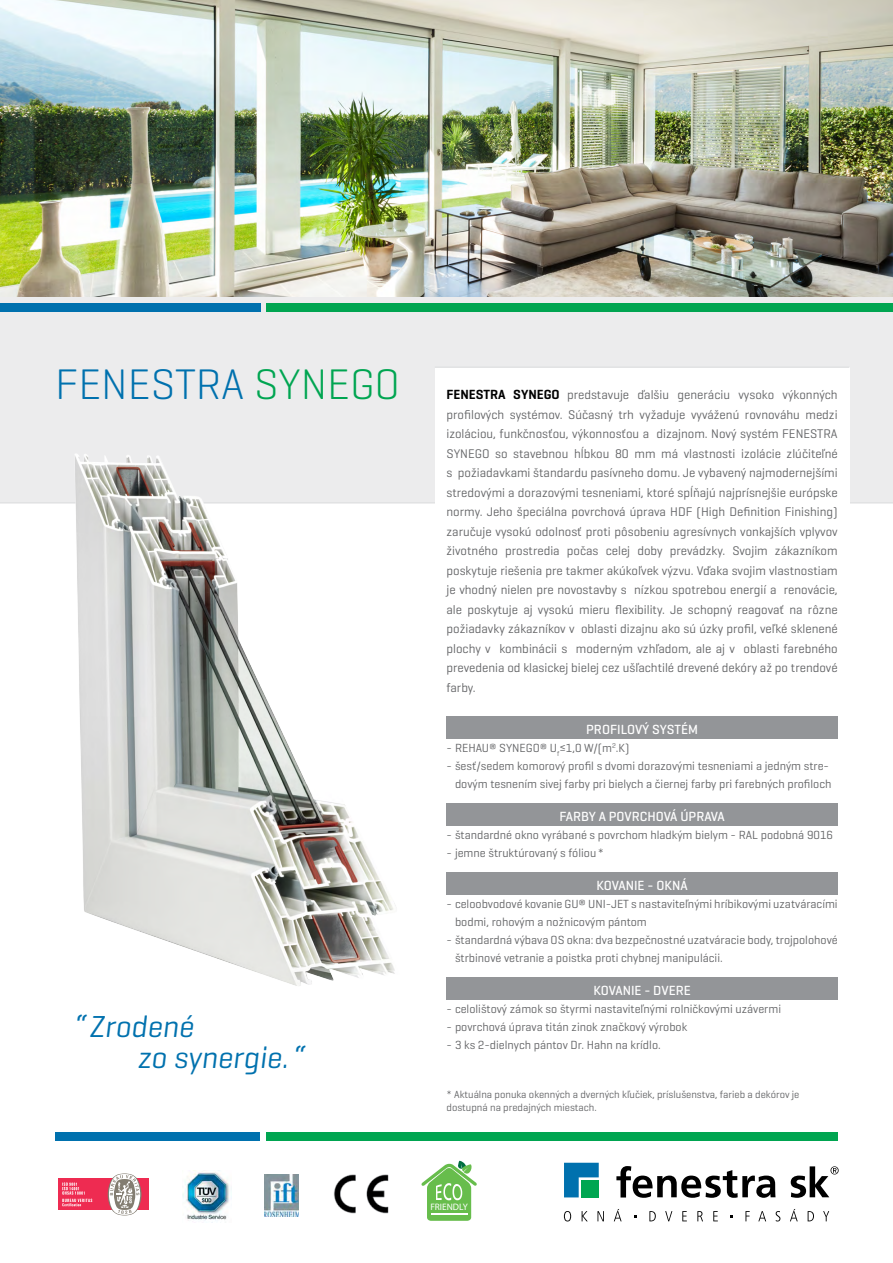
<style>
.page{position:relative;width:893px;height:1263px;background:#fff}
.page>*{position:absolute;margin:0;border:0;box-sizing:border-box;transform-origin:0 0}
.t1{font:300 43.5px "Geogrotesque";color:#0071ae}
.t2{font:italic 30.9px/31.8px "Geogrotesque";color:#0071ae}
.t3{font:500 13.5px "Geogrotesque";color:#fff}
.t4{font:12.75px/19.5px "Geogrotesque";color:#636466;text-align:justify}
.t5{font:12px/18px "Geogrotesque";color:#636466}
.t6{font:10.5px/12.6px "Geogrotesque";color:#636466}
.t7{font:9.3px "Myriad Pro";color:#fff}
.s1{color:#00a551}
.s2{font-weight:600;font-size:13.5px;color:#000}
</style>
<div class="page">
<div style="left:0;top:297px;width:893px;height:206px;background:#ececed"></div>
<div style="left:435px;top:367px;width:414px;height:170px;background:#fff"></div>
<hr style="left:435px;top:366px;width:414px;height:2px;background:#e1e2e3">
<img style="left:0;top:0;width:893px;height:297px">
<div style="left:266px;top:303px;width:627px;height:9px;background:#00a551"></div>
<div style="left:0;top:303px;width:260px;height:9px;background:#0071ae"></div>
<div style="left:266px;top:1131px;width:572px;height:9px;background:#00a551"></div>
<div style="left:55px;top:1131px;width:205px;height:9px;background:#0071ae"></div>
<svg style="left:564px;top:1163px;width:35px;height:34px"></svg>
<svg style="left:564px;top:1211px;width:7px;height:10px"></svg>
<svg style="left:582px;top:1211px;width:6px;height:10px"></svg>
<svg style="left:597px;top:1211px;width:7px;height:10px"></svg>
<svg style="left:614px;top:1209px;width:8px;height:12px"></svg>
<svg style="left:649px;top:1211px;width:7px;height:10px"></svg>
<svg style="left:665px;top:1211px;width:7px;height:10px"></svg>
<svg style="left:682px;top:1211px;width:5px;height:10px"></svg>
<svg style="left:697px;top:1211px;width:6px;height:10px"></svg>
<svg style="left:713px;top:1211px;width:5px;height:10px"></svg>
<svg style="left:745px;top:1211px;width:5px;height:10px"></svg>
<svg style="left:758px;top:1211px;width:8px;height:10px"></svg>
<svg style="left:776px;top:1211px;width:4px;height:10px"></svg>
<svg style="left:790px;top:1209px;width:8px;height:12px"></svg>
<svg style="left:808px;top:1211px;width:6px;height:10px"></svg>
<svg style="left:823px;top:1211px;width:6px;height:10px"></svg>
<svg style="left:616px;top:1166px;width:159px;height:32px"></svg>
<svg style="left:791px;top:1166px;width:48px;height:32px"></svg>
<img style="left:182px;top:1170px;width:47px;height:51px">
<div style="left:58px;top:1179px;width:91px;height:31px;background:#ee2b51"></div>
<svg style="left:108px;top:1173px;width:33px;height:42px"></svg>
<svg style="left:62px;top:1182px;width:30px;height:24px"></svg>
<img style="left:264px;top:1175px;width:35px;height:42px">
<img style="left:333px;top:1174px;width:55px;height:40px">
<svg style="left:421px;top:1161px;width:56px;height:60px"></svg>
<hr style="left:431px;top:1214px;width:37px;height:1px;background:#fff">
<img style="left:55px;top:440px;width:366px;height:546px">
<div style="left:446px;top:977px;width:392px;height:23px;background:#939598"></div>
<div style="left:446px;top:872px;width:392px;height:23px;background:#939598"></div>
<div style="left:446px;top:803px;width:392px;height:23px;background:#939598"></div>
<div style="left:446px;top:716px;width:392px;height:23px;background:#939598"></div>
<h1 class="t1" style="left:55px;top:357px;width:346px">FENESTRA <span class="s1">SYNEGO</span></h1>
<h2 class="t2" style="left:137px;top:1009px;width:169px;text-indent:-64px">“Zrodené<br>zo synergie.“</h2>
<p class="t4" style="left:446px;top:385px;width:393px"><span class="s2">FENESTRA SYNEGO</span> predstavuje ďalšiu generáciu vysoko výkonných profilových systémov. Súčasný trh vyžaduje vyváženú rovnováhu medzi izoláciou, funkčnosťou, výkonnosťou a dizajnom. Nový systém FENESTRA SYNEGO so stavebnou hĺbkou 80 mm má vlastnosti izolácie zlúčiteľné s požiadavkami štandardu pasívneho domu. Je vybavený najmodernejšími stredovými a dorazovými tesneniami, ktoré spĺňajú najprísnejšie európske normy. Jeho špeciálna povrchová úprava HDF (High Definition Finishing) zaručuje vysokú odolnosť proti pôsobeniu agresívnych vonkajších vplyvov životného prostredia počas celej doby prevádzky. Svojim zákazníkom poskytuje riešenia pre takmer akúkoľvek výzvu. Vďaka svojim vlastnostiam je vhodný nielen pre novostavby s nízkou spotrebou energií a renovácie, ale poskytuje aj vysokú mieru flexibility. Je schopný reagovať na rôzne požiadavky zákazníkov v oblasti dizajnu ako sú úzky profil, veľké sklenené plochy v kombinácii s moderným vzhľadom, ale aj v oblasti farebného prevedenia od klasickej bielej cez ušľachtilé drevené dekóry až po trendové farby.</p>
<p class="t3" style="left:586px;top:721px;width:113px">PROFILOVÝ SYSTÉM</p>
<p class="t5" style="left:446px;top:738px;width:184px">- REHAU® SYNEGO® U<sub>f</sub>≤1,0 W/(m<sup>2</sup>.K)</p>
<p class="t5" style="left:446px;top:756px;width:386px;text-align:right">- šesť/sedem komorový profil s dvomi dorazovými tesneniami a jedným stre&shy;dovým tesnením sivej farby pri bielych a čiernej farby pri farebných profiloch</p>
<p class="t3" style="left:559px;top:808px;width:167px">FARBY A POVRCHOVÁ ÚPRAVA</p>
<p class="t5" style="left:446px;top:825px;width:388px">- štandardné okno vyrábané s povrchom hladkým bielym - RAL podobná 9016</p>
<p class="t5" style="left:446px;top:843px;width:159px">- jemne štruktúrovaný s fóliou*</p>
<p class="t3" style="left:596px;top:877px;width:93px">KOVANIE - OKNÁ</p>
<p class="t5" style="left:455px;top:894px;width:384px;text-indent:-9px">- celoobvodové kovanie GU® UNI-JET s nastaviteľnými hríbikovými uzatváracími bodmi, rohovým a nožnicovým pántom</p>
<p class="t5" style="left:455px;top:930px;width:384px;text-indent:-9px">- štandardná výbava OS okna: dva bezpečnostné uzatváracie body, trojpolohové štrbinové vetranie a poistka proti chybnej manipulácii.</p>
<p class="t3" style="left:593px;top:982px;width:99px">KOVANIE - DVERE</p>
<p class="t5" style="left:446px;top:999px;width:336px">- celolištový zámok so štyrmi nastaviteľnými rolničkovými uzávermi</p>
<p class="t5" style="left:446px;top:1017px;width:242px">- povrchová úprava titán zinok značkový výrobok</p>
<p class="t5" style="left:446px;top:1035px;width:216px">- 3 ks 2-dielnych pántov Dr. Hahn na krídlo.</p>
<p class="t6" style="left:446px;top:1088px;width:354px">* Aktuálna ponuka okenných a dverných kľučiek, príslušenstva, farieb a dekórov je dostupná na predajných miestach.</p>
<p class="t7" style="left:430px;top:1201px;width:39px">FRIENDLY</p>
</div>
